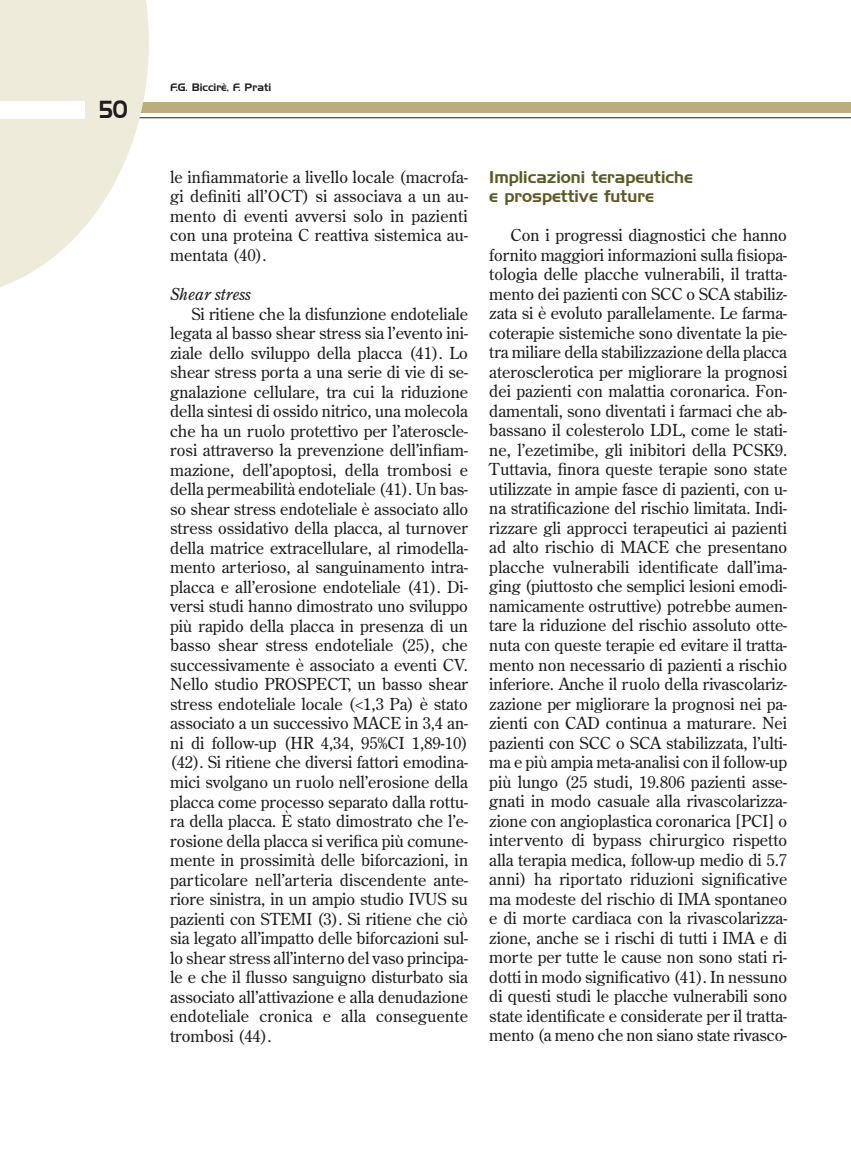
<style>
.page{position:relative;width:851px;height:1149px;background:#fff}
.page>*{position:absolute;margin:0;border:0;box-sizing:border-box;transform-origin:0 0}
.t1{font:24px "Handel Gothic BT";color:#1d1d1b;scale:.8 1}
.t2{font:16.5px/19.5px "Century Old Style Std";letter-spacing:.005em;color:#1d1d1b;text-align:justify}
.t3{font:16.5px/19.5px "Handel Gothic BT";color:#5e5a25}
.t4{font:italic 16.5px "Century Old Style Std";color:#1d1d1b}
.t5{font:10.5px "Handel Gothic BT";color:#1d1d1b}
</style>
<div class="page">
<hr style="left:0;top:117px;width:850px;height:1px;background:#1d1d1b">
<div style="left:0;top:102px;width:850px;height:11px;background:#bbae7c"></div>
<svg style="left:0;top:0;width:149px;height:287px;fill:#eeebdb"></svg>
<div style="left:0;top:101px;width:85px;height:17px;background:#fff"></div>
<h1 class="t1" style="left:100px;top:95px;width:36px">50</h1>
<p class="t5" style="left:170px;top:81px;width:102px">F.G. Biccirè, F. Prati</p>
<p class="t2" style="left:170px;top:167px;width:299px">le infiammatorie a livello locale (macrofa&shy;gi definiti all’OCT) si associava a un au&shy;mento di eventi avversi solo in pazienti con una proteina C reattiva sistemica au&shy;mentata (40).</p>
<p class="t4" style="left:170px;top:283px;width:82px">Shear stress</p>
<p class="t2" style="left:170px;top:303px;width:299px;text-indent:21px">Si ritiene che la disfunzione endoteliale legata al basso shear stress sia l’evento ini&shy;ziale dello sviluppo della placca (41). Lo shear stress porta a una serie di vie di se&shy;gnalazione cellulare, tra cui la riduzione della sintesi di ossido nitrico, una molecola che ha un ruolo protettivo per l’ateroscle&shy;rosi attraverso la prevenzione dell’infiam&shy;mazione, dell’apoptosi, della trombosi e della permeabilità endoteliale (41). Un bas&shy;so shear stress endoteliale è associato allo stress ossidativo della placca, al turnover della matrice extracellulare, al rimodella&shy;mento arterioso, al sanguinamento intra&shy;placca e all’erosione endoteliale (41). Di&shy;versi studi hanno dimostrato uno sviluppo più rapido della placca in presenza di un basso shear stress endoteliale (25), che successivamente è associato a eventi CV.<br>Nello studio PROSPECT, un basso shear stress endoteliale locale (&lt;1,3 Pa) è stato associato a un successivo MACE in 3,4 an&shy;ni di follow-up (HR 4,34, 95%CI 1,89-10) (42). Si ritiene che diversi fattori emodina&shy;mici svolgano un ruolo nell’erosione della placca come processo separato dalla rottu&shy;ra della placca. È stato dimostrato che l’e&shy;rosione della placca si verifica più comune&shy;mente in prossimità delle biforcazioni, in particolare nell’arteria discendente ante&shy;riore sinistra, in un ampio studio IVUS su pazienti con STEMI (3). Si ritiene che ciò sia legato all’impatto delle biforcazioni sul&shy;lo shear stress all’interno del vaso principa&shy;le e che il flusso sanguigno disturbato sia associato all’attivazione e alla denudazione endoteliale cronica e alla conseguente trombosi (44).</p>
<p class="t3" style="left:489px;top:167px;width:205px">Implicazioni terapeutiche e prospettive future</p>
<p class="t2" style="left:489px;top:225px;width:299px;text-indent:21px">Con i progressi diagnostici che hanno fornito maggiori informazioni sulla fisiopa&shy;tologia delle placche vulnerabili, il tratta&shy;mento dei pazienti con SCC o SCA stabiliz&shy;zata si è evoluto parallelamente. Le farma&shy;coterapie sistemiche sono diventate la pie&shy;tra miliare della stabilizzazione della placca aterosclerotica per migliorare la prognosi dei pazienti con malattia coronarica. Fon&shy;damentali, sono diventati i farmaci che ab&shy;bassano il colesterolo LDL, come le stati&shy;ne, l’ezetimibe, gli inibitori della PCSK9.<br>Tuttavia, finora queste terapie sono state utilizzate in ampie fasce di pazienti, con u&shy;na stratificazione del rischio limitata. Indi&shy;rizzare gli approcci terapeutici ai pazienti ad alto rischio di MACE che presentano placche vulnerabili identificate dall’ima&shy;ging (piuttosto che semplici lesioni emodi&shy;namicamente ostruttive) potrebbe aumen&shy;tare la riduzione del rischio assoluto otte&shy;nuta con queste terapie ed evitare il tratta&shy;mento non necessario di pazienti a rischio inferiore. Anche il ruolo della rivascolariz&shy;zazione per migliorare la prognosi nei pa&shy;zienti con CAD continua a maturare. Nei pazienti con SCC o SCA stabilizzata, l’ulti&shy;ma e più ampia meta-analisi con il follow-up più lungo (25 studi, 19.806 pazienti asse&shy;gnati in modo casuale alla rivascolarizza&shy;zione con angioplastica coronarica [PCI] o intervento di bypass chirurgico rispetto alla terapia medica, follow-up medio di 5.7 anni) ha riportato riduzioni significative ma modeste del rischio di IMA spontaneo e di morte cardiaca con la rivascolarizza&shy;zione, anche se i rischi di tutti i IMA e di morte per tutte le cause non sono stati ri&shy;dotti in modo significativo (41). In nessuno di questi studi le placche vulnerabili sono state identificate e considerate per il tratta&shy;mento (a meno che non siano state rivasco-</p>
</div>
